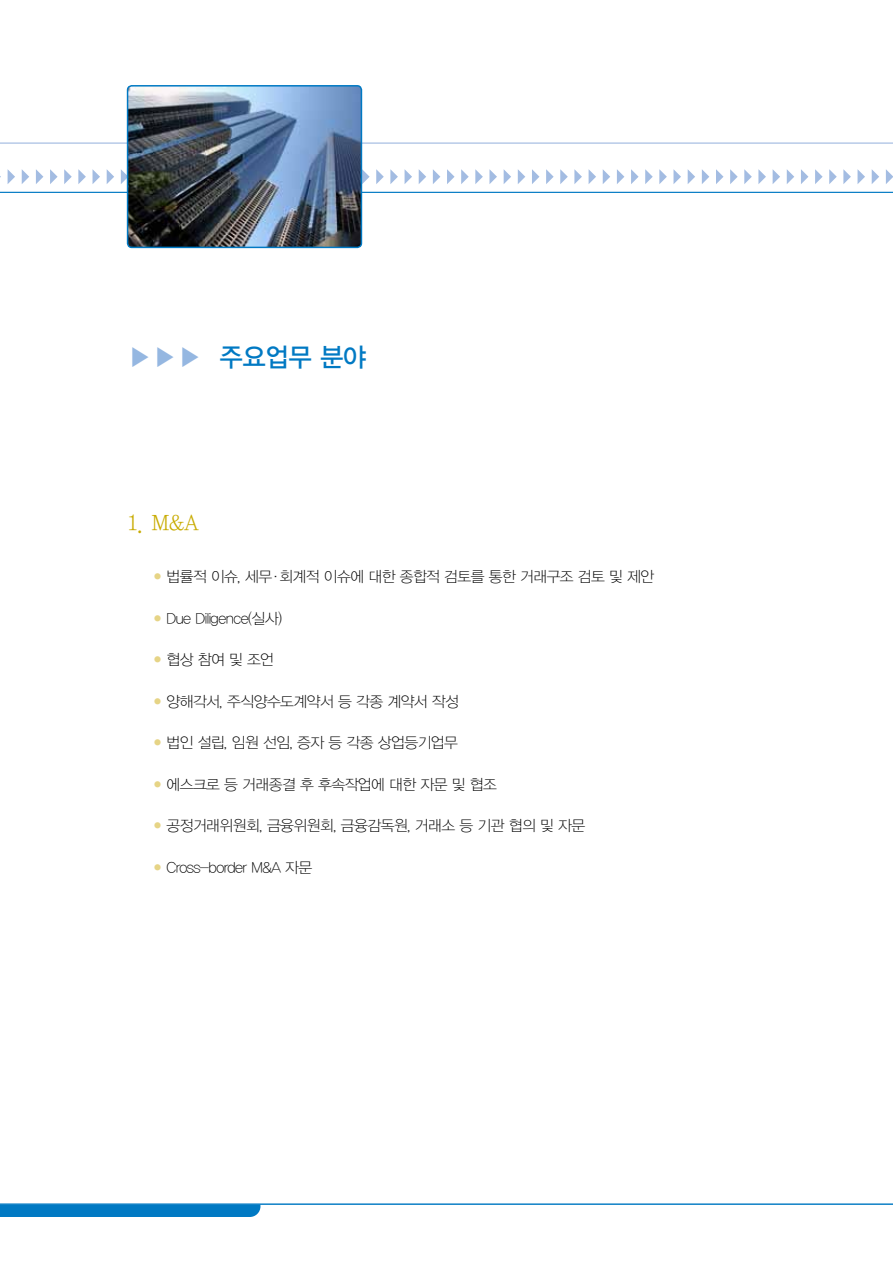
<style>
.page{position:relative;width:893px;height:1263px;background:#fff}
.page>*{position:absolute;margin:0;border:0;box-sizing:border-box;transform-origin:0 0}
.t1{font:26.25px "YDIYGO330";color:#0079c3;scale:.95 1}
.t2{font:24px "YDIY Mj O120 KS Cpc EUC H";color:#c8ab00;scale:.95 1}
.t3{font:15px "YDIYGO310";letter-spacing:-.035em;color:#000}
.s1{color:#95b7e1}
.s2{font-size:9px;color:#e6d486}
</style>
<div class="page">
<svg style="left:0;top:121px;width:893px;height:23px"></svg>
<svg style="left:0;top:169px;width:893px;height:24px"></svg>
<img style="left:130px;top:88px;width:229px;height:157px">
<div style="left:127px;top:85px;width:235px;height:163px;border:2px solid #0079c3;border-radius:4px"></div>
<svg style="left:0;top:1203px;width:893px;height:14px"></svg>
<h1 class="t1" style="left:128px;top:343px;width:253px"><span class="s1">▶▶▶</span> 주요업무 분야</h1>
<h2 class="t2" style="left:128px;top:510px;width:77px">1. M&amp;A</h2>
<p class="t3" style="left:153px;top:568px;width:503px"><span class="s2">●</span> 법률적 이슈, 세무·회계적 이슈에 대한 종합적 검토를 통한 거래구조 검토 및 제안</p>
<p class="t3" style="left:153px;top:610px;width:131px"><span class="s2">●</span> Due Diligence(실사)</p>
<p class="t3" style="left:153px;top:651px;width:123px"><span class="s2">●</span> 협상 참여 및 조언</p>
<p class="t3" style="left:153px;top:693px;width:307px"><span class="s2">●</span> 양해각서, 주식양수도계약서 등 각종 계약서 작성</p>
<p class="t3" style="left:153px;top:734px;width:306px"><span class="s2">●</span> 법인 설립, 임원 선임, 증자 등 각종 상업등기업무</p>
<p class="t3" style="left:153px;top:776px;width:345px"><span class="s2">●</span> 에스크로 등 거래종결 후 후속작업에 대한 자문 및 협조</p>
<p class="t3" style="left:153px;top:817px;width:434px"><span class="s2">●</span> 공정거래위원회, 금융위원회, 금융감독원, 거래소 등 기관 협의 및 자문</p>
<p class="t3" style="left:153px;top:859px;width:161px"><span class="s2">●</span> Cross-border M&amp;A 자문</p>
</div>
